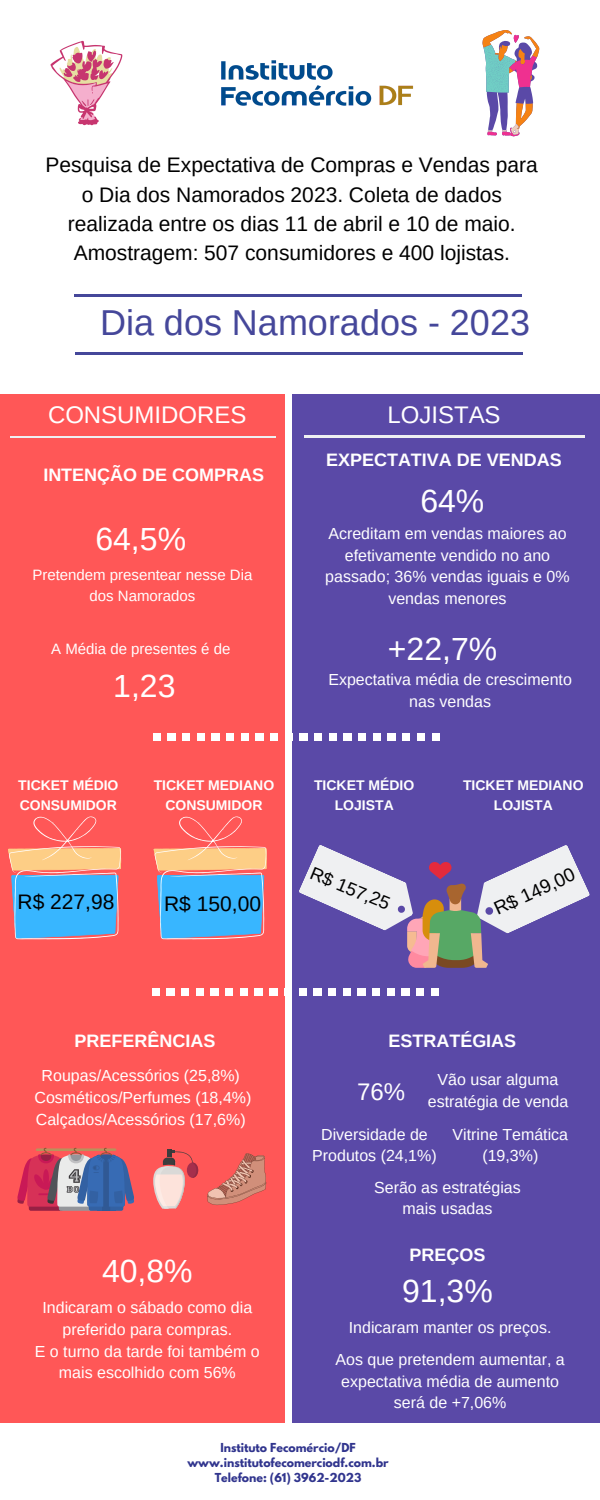
<style>
.page{position:relative;width:600px;height:1500px;background:#fff}
.page>*{position:absolute;margin:0;border:0;box-sizing:border-box;transform-origin:0 0}
.t1{font:36px "Arimo";color:#45479a}
.t2{font:32px "Arimo";color:#fff}
.t3{font:24px "Arimo";color:#fff}
.t4{font:21px/29.2px "Arimo";color:#000;text-align:center}
.t5{font:18.9px "Arimo";color:#000}
.t6{font:18.3px "Arimo";color:#000}
.t7{font:700 18px "Arimo";color:#fff}
.t8{font:16px/21.8px "Arimo";color:#fff;text-align:center}
.t9{font:15px/21px "Arimo";color:#fff;text-align:center}
.t10{font:700 14px/19.5px "Arimo";color:#fff;text-align:center}
.t11{font:700 11px "League Spartan";color:#31358e}
</style>
<div class="page">
<div style="left:0;top:394px;width:284px;height:1029px;background:#ff5757"></div>
<div style="left:292px;top:394px;width:308px;height:1029px;background:#5a49a7"></div>
<hr style="left:76px;top:353px;width:447px;height:2px;background:#45479a">
<hr style="left:75px;top:294px;width:447px;height:2px;background:#45479a">
<div style="left:432px;top:733px;width:7px;height:8px;background:#fff"></div>
<div style="left:417px;top:733px;width:8px;height:8px;background:#fff"></div>
<div style="left:403px;top:733px;width:7px;height:8px;background:#fff"></div>
<div style="left:373px;top:733px;width:8px;height:8px;background:#fff"></div>
<div style="left:359px;top:733px;width:7px;height:8px;background:#fff"></div>
<div style="left:388px;top:733px;width:7px;height:8px;background:#fff"></div>
<div style="left:344px;top:733px;width:7px;height:8px;background:#fff"></div>
<div style="left:182px;top:733px;width:8px;height:8px;background:#fff"></div>
<div style="left:197px;top:733px;width:7px;height:8px;background:#fff"></div>
<div style="left:212px;top:733px;width:7px;height:8px;background:#fff"></div>
<div style="left:168px;top:733px;width:7px;height:8px;background:#fff"></div>
<div style="left:153px;top:733px;width:7px;height:8px;background:#fff"></div>
<div style="left:241px;top:733px;width:7px;height:8px;background:#fff"></div>
<div style="left:285px;top:733px;width:8px;height:8px;background:#fff"></div>
<div style="left:300px;top:733px;width:7px;height:8px;background:#fff"></div>
<div style="left:315px;top:733px;width:7px;height:8px;background:#fff"></div>
<div style="left:256px;top:733px;width:7px;height:8px;background:#fff"></div>
<div style="left:329px;top:733px;width:8px;height:8px;background:#fff"></div>
<div style="left:270px;top:733px;width:8px;height:8px;background:#fff"></div>
<div style="left:226px;top:733px;width:8px;height:8px;background:#fff"></div>
<div style="left:431px;top:988px;width:8px;height:7px;background:#fff"></div>
<div style="left:417px;top:988px;width:7px;height:7px;background:#fff"></div>
<div style="left:402px;top:988px;width:7px;height:7px;background:#fff"></div>
<div style="left:372px;top:988px;width:8px;height:7px;background:#fff"></div>
<div style="left:358px;top:988px;width:7px;height:7px;background:#fff"></div>
<div style="left:387px;top:988px;width:7px;height:7px;background:#fff"></div>
<div style="left:343px;top:988px;width:7px;height:7px;background:#fff"></div>
<div style="left:182px;top:988px;width:7px;height:7px;background:#fff"></div>
<div style="left:196px;top:988px;width:8px;height:7px;background:#fff"></div>
<div style="left:211px;top:988px;width:7px;height:7px;background:#fff"></div>
<div style="left:167px;top:988px;width:7px;height:7px;background:#fff"></div>
<div style="left:152px;top:988px;width:8px;height:7px;background:#fff"></div>
<div style="left:240px;top:988px;width:8px;height:7px;background:#fff"></div>
<div style="left:299px;top:988px;width:7px;height:7px;background:#fff"></div>
<div style="left:314px;top:988px;width:7px;height:7px;background:#fff"></div>
<div style="left:255px;top:988px;width:7px;height:7px;background:#fff"></div>
<div style="left:328px;top:988px;width:8px;height:7px;background:#fff"></div>
<div style="left:270px;top:988px;width:7px;height:7px;background:#fff"></div>
<div style="left:226px;top:988px;width:7px;height:7px;background:#fff"></div>
<img style="left:221px;top:60px;width:193px;height:46px">
<svg style="left:8px;top:817px;width:113px;height:123px"></svg>
<hr style="left:10px;top:436px;width:265px;height:1px;background:#eff0f2">
<hr style="left:304px;top:435px;width:280px;height:2px;background:#eff0f2">
<svg style="left:154px;top:817px;width:113px;height:123px"></svg>
<svg style="left:482px;top:30px;width:57px;height:106px"></svg>
<svg style="left:299px;top:845px;width:291px;height:123px"></svg>
<svg style="left:17px;top:1148px;width:117px;height:63px"></svg>
<svg style="left:153px;top:1149px;width:45px;height:60px"></svg>
<svg style="left:207px;top:1153px;width:59px;height:52px"></svg>
<svg style="left:50px;top:41px;width:72px;height:84px"></svg>
<h1 class="t4" style="left:46px;top:151px;width:494px">Pesquisa de Expectativa de Compras e Vendas para o Dia dos Namorados 2023. Coleta de dados realizada entre os dias 11 de abril e 10 de maio.<br>Amostragem: 507 consumidores e 400 lojistas.</h1>
<h2 class="t1" style="left:100px;top:303px;width:432px">Dia dos Namorados - 2023</h2>
<p class="t3" style="left:48px;top:401px;width:200px">CONSUMIDORES</p>
<p class="t7" style="left:43px;top:465px;width:222px">INTENÇÃO DE COMPRAS</p>
<h2 class="t2" style="left:95px;top:521px;width:92px">64,5%</h2>
<p class="t9" style="left:32px;top:564px;width:222px">Pretendem presentear nesse Dia dos Namorados</p>
<p class="t3" style="left:387px;top:401px;width:115px">LOJISTAS</p>
<h2 class="t7" style="left:326px;top:450px;width:237px">EXPECTATIVA DE VENDAS</h2>
<p class="t2" style="left:420px;top:483px;width:66px">64%</p>
<p class="t8" style="left:325px;top:522px;width:246px">Acreditam em vendas maiores ao efetivamente vendido no ano passado; 36% vendas iguais e 0% vendas menores</p>
<p class="t9" style="left:51px;top:638px;width:181px">A Média de presentes é de</p>
<p class="t2" style="left:388px;top:631px;width:111px">+22,7%</p>
<p class="t8" style="left:328px;top:669px;width:245px">Expectativa média de crescimento nas vendas</p>
<p class="t2" style="left:113px;top:668px;width:64px">1,23</p>
<p class="t10" style="left:18px;top:776px;width:102px;text-align:left">TICKET MÉDIO<br>CONSUMIDOR</p>
<h6 class="t10" style="left:154px;top:776px;width:122px">TICKET MEDIANO<br>CONSUMIDOR</h6>
<p class="t4" style="left:18px;top:887px;width:98px">R$ 227,98</p>
<p class="t4" style="left:164px;top:889px;width:98px">R$ 150,00</p>
<p class="t10" style="left:314px;top:776px;width:102px">TICKET MÉDIO<br>LOJISTA</p>
<p class="t6" style="left:315px;top:863px;width:86px;rotate:22deg">R$ 157,25</p>
<p class="t10" style="left:463px;top:776px;width:122px">TICKET MEDIANO<br>LOJISTA</p>
<p class="t5" style="left:491px;top:900px;width:88px;rotate:-25deg">R$ 149,00</p>
<p class="t7" style="left:75px;top:1031px;width:142px">PREFERÊNCIAS</p>
<h2 class="t7" style="left:388px;top:1031px;width:129px">ESTRATÉGIAS</h2>
<h3 class="t8" style="left:42px;top:1065px;width:200px">Roupas/Acessórios (25,8%)</h3>
<h3 class="t8" style="left:35px;top:1087px;width:218px">Cosméticos/Perfumes (18,4%)</h3>
<p class="t8" style="left:36px;top:1108px;width:211px">Calçados/Acessórios (17,6%)</p>
<p class="t2" style="left:102px;top:1253px;width:92px">40,8%</p>
<h4 class="t8" style="left:42px;top:1297px;width:211px">Indicaram o sábado como dia preferido para compras.</h4>
<p class="t8" style="left:35px;top:1340px;width:226px">E o turno da tarde foi também o mais escolhido com 56%</p>
<h5 class="t3" style="left:357px;top:1078px;width:50px">76%</h5>
<p class="t8" style="left:428px;top:1069px;width:142px">Vão usar alguma estratégia de venda</p>
<h5 class="t8" style="left:453px;top:1123px;width:117px">Vitrine Temática (19,3%)</h5>
<p class="t8" style="left:374px;top:1176px;width:148px">Serão as estratégias mais usadas</p>
<p class="t8" style="left:312px;top:1123px;width:126px">Diversidade de<br>Produtos (24,1%)</p>
<h2 class="t7" style="left:409px;top:1245px;width:77px">PREÇOS</h2>
<p class="t2" style="left:402px;top:1273px;width:92px">91,3%</p>
<p class="t8" style="left:349px;top:1317px;width:204px">Indicaram manter os preços.</p>
<p class="t8" style="left:335px;top:1348px;width:231px">Aos que pretendem aumentar, a expectativa média de aumento será de +7,06%</p>
<p class="t11" style="left:220px;top:1442px;width:137px">Instituto Fecomércio/DF</p>
<p class="t11" style="left:187px;top:1457px;width:203px">www.institutofecomerciodf.com.br</p>
<p class="t11" style="left:215px;top:1472px;width:148px">Telefone: (61) 3962-2023</p>
</div>
